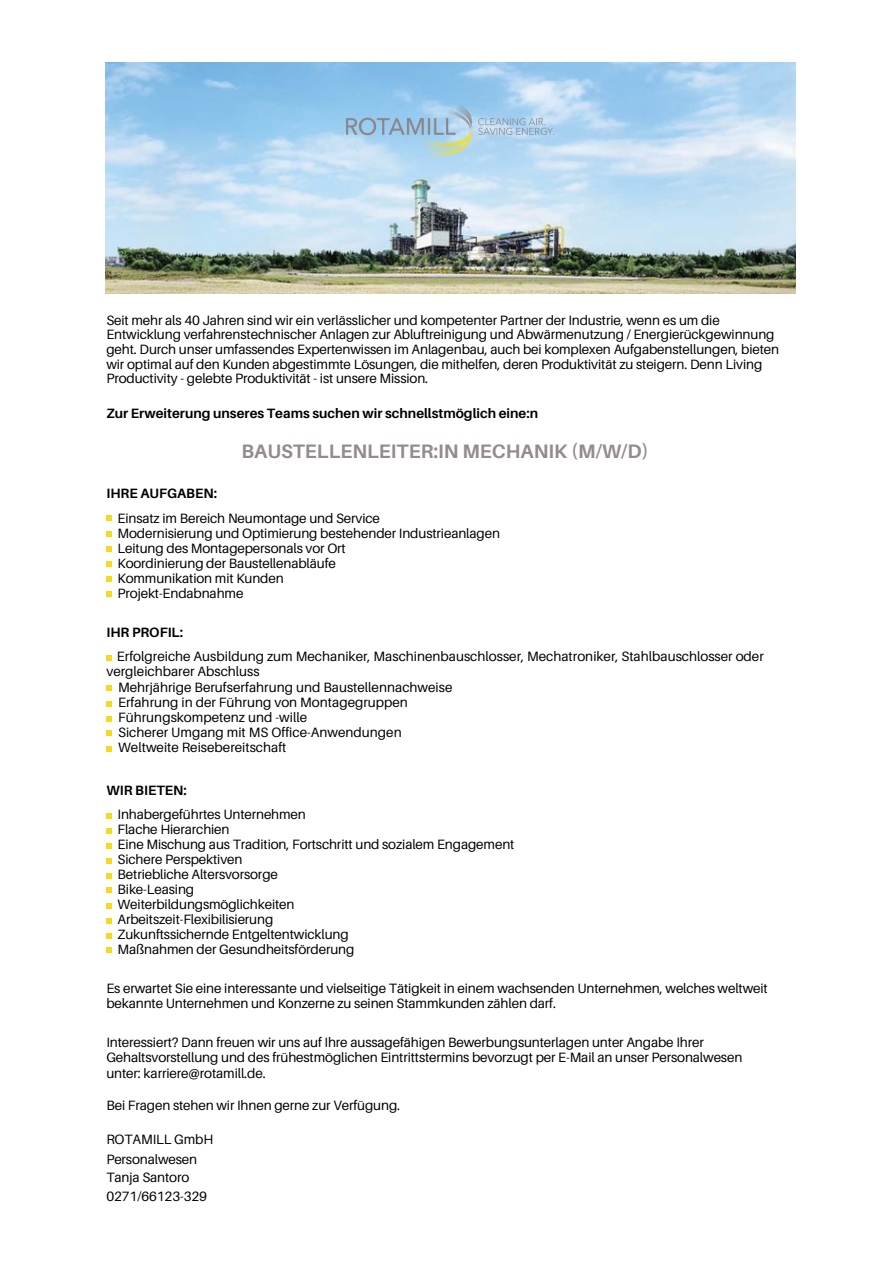
<style>
.page{position:relative;width:894px;height:1264px;background:#fff}
.page>*{position:absolute;margin:0;border:0;box-sizing:border-box;transform-origin:0 0}
.t1{font:700 19.5px "Aileron";color:#938b8f}
.t2{font:13.5px/14.7px "Aileron";letter-spacing:-.01em;color:#000}
.t3{font:700 13.5px "Aileron";color:#000}
</style>
<div class="page">
<img style="left:105px;top:62px;width:689px;height:231px">
<img style="left:346px;top:103px;width:208px;height:53px">
<svg style="left:106px;top:515px;width:6px;height:5px"></svg>
<svg style="left:106px;top:531px;width:6px;height:5px"></svg>
<svg style="left:106px;top:547px;width:6px;height:5px"></svg>
<svg style="left:106px;top:561px;width:6px;height:6px"></svg>
<svg style="left:106px;top:576px;width:6px;height:5px"></svg>
<svg style="left:106px;top:591px;width:6px;height:6px"></svg>
<svg style="left:106px;top:655px;width:6px;height:5px"></svg>
<svg style="left:106px;top:685px;width:6px;height:5px"></svg>
<svg style="left:106px;top:701px;width:6px;height:5px"></svg>
<svg style="left:106px;top:716px;width:6px;height:5px"></svg>
<svg style="left:106px;top:730px;width:6px;height:5px"></svg>
<svg style="left:106px;top:746px;width:6px;height:5px"></svg>
<svg style="left:106px;top:813px;width:6px;height:6px"></svg>
<svg style="left:106px;top:828px;width:6px;height:5px"></svg>
<svg style="left:106px;top:843px;width:6px;height:5px"></svg>
<svg style="left:106px;top:858px;width:6px;height:5px"></svg>
<svg style="left:106px;top:873px;width:6px;height:5px"></svg>
<svg style="left:106px;top:887px;width:6px;height:6px"></svg>
<svg style="left:106px;top:903px;width:6px;height:5px"></svg>
<svg style="left:106px;top:918px;width:6px;height:6px"></svg>
<svg style="left:106px;top:933px;width:6px;height:5px"></svg>
<svg style="left:106px;top:947px;width:6px;height:5px"></svg>
<p class="t2" style="left:106px;top:312px;width:674px">Seit mehr als 40 Jahren sind wir ein verlässlicher und kompetenter Partner der Industrie, wenn es um die Entwicklung verfahrenstechnischer Anlagen zur Abluftreinigung und Abwärmenutzung / Energierückgewinnung geht. Durch unser umfassendes Expertenwissen im Anlagenbau, auch bei komplexen Aufgabenstellungen, bieten wir optimal auf den Kunden abgestimmte Lösungen, die mithelfen, deren Produktivität zu steigern. Denn Living Productivity - gelebte Produktivität - ist unsere Mission.</p>
<p class="t3" style="left:106px;top:404px;width:433px">Zur Erweiterung unseres Teams suchen wir schnellstmöglich eine:n</p>
<p class="t1" style="left:241px;top:439px;width:409px">BAUSTELLENLEITER:IN MECHANIK (M/W/D)</p>
<p class="t3" style="left:106px;top:485px;width:112px">IHRE AUFGABEN:</p>
<p class="t2" style="left:117px;top:510px;width:264px">Einsatz im Bereich Neumontage und Service</p>
<p class="t2" style="left:117px;top:525px;width:384px">Modernisierung und Optimierung bestehender Industrieanlagen</p>
<p class="t2" style="left:117px;top:540px;width:230px">Leitung des Montagepersonals vor Ort</p>
<p class="t2" style="left:117px;top:555px;width:220px">Koordinierung der Baustellenabläufe</p>
<p class="t2" style="left:117px;top:570px;width:168px">Kommunikation mit Kunden</p>
<p class="t2" style="left:117px;top:585px;width:127px">Projekt-Endabnahme</p>
<p class="t3" style="left:106px;top:624px;width:78px">IHR PROFIL:</p>
<p class="t2" style="left:106px;top:649px;width:658px;text-indent:11px">Erfolgreiche Ausbildung zum Mechaniker, Maschinenbauschlosser, Mechatroniker, Stahlbauschlosser oder vergleichbarer Abschluss</p>
<p class="t2" style="left:118px;top:679px;width:336px">Mehrjährige Berufserfahrung und Baustellennachweise</p>
<p class="t2" style="left:118px;top:694px;width:291px">Erfahrung in der Führung von Montagegruppen</p>
<p class="t2" style="left:118px;top:709px;width:190px">Führungskompetenz und -wille</p>
<p class="t2" style="left:118px;top:724px;width:285px">Sicherer Umgang mit MS Office-Anwendungen</p>
<p class="t2" style="left:118px;top:739px;width:170px">Weltweite Reisebereitschaft</p>
<p class="t3" style="left:106px;top:782px;width:82px">WIR BIETEN:</p>
<p class="t2" style="left:117px;top:806px;width:190px">Inhabergeführtes Unternehmen</p>
<p class="t2" style="left:117px;top:821px;width:113px">Flache Hierarchien</p>
<p class="t2" style="left:117px;top:836px;width:398px">Eine Mischung aus Tradition, Fortschritt und sozialem Engagement</p>
<p class="t2" style="left:117px;top:851px;width:126px">Sichere Perspektiven</p>
<p class="t2" style="left:117px;top:866px;width:162px">Betriebliche Altersvorsorge</p>
<p class="t2" style="left:117px;top:881px;width:78px">Bike-Leasing</p>
<p class="t2" style="left:117px;top:896px;width:178px">Weiterbildungsmöglichkeiten</p>
<p class="t2" style="left:117px;top:912px;width:157px">Arbeitszeit-Flexibilisierung</p>
<p class="t2" style="left:117px;top:927px;width:233px">Zukunftssichernde Entgeltentwicklung</p>
<p class="t2" style="left:117px;top:942px;width:238px">Maßnahmen der Gesundheitsförderung</p>
<p class="t2" style="left:106px;top:981px;width:662px">Es erwartet Sie eine interessante und vielseitige Tätigkeit in einem wachsenden Unternehmen, welches weltweit</p>
<p class="t2" style="left:106px;top:996px;width:451px">bekannte Unternehmen und Konzerne zu seinen Stammkunden zählen darf.</p>
<p class="t2" style="left:106px;top:1035px;width:598px">Interessiert? Dann freuen wir uns auf Ihre aussagefähigen Bewerbungsunterlagen unter Angabe Ihrer</p>
<p class="t2" style="left:106px;top:1050px;width:637px">Gehaltsvorstellung und des frühestmöglichen Eintrittstermins bevorzugt per E-Mail an unser Personalwesen</p>
<p class="t2" style="left:106px;top:1065px;width:161px">unter: karriere@rotamill.de.</p>
<p class="t2" style="left:106px;top:1097px;width:295px">Bei Fragen stehen wir Ihnen gerne zur Verfügung.</p>
<p class="t2" style="left:106px;top:1131px;width:108px">ROTAMILL GmbH</p>
<p class="t2" style="left:106px;top:1151px;width:92px">Personalwesen</p>
<p class="t2" style="left:106px;top:1169px;width:84px">Tanja Santoro</p>
<p class="t2" style="left:106px;top:1188px;width:102px">0271/66123-329</p>
</div>
